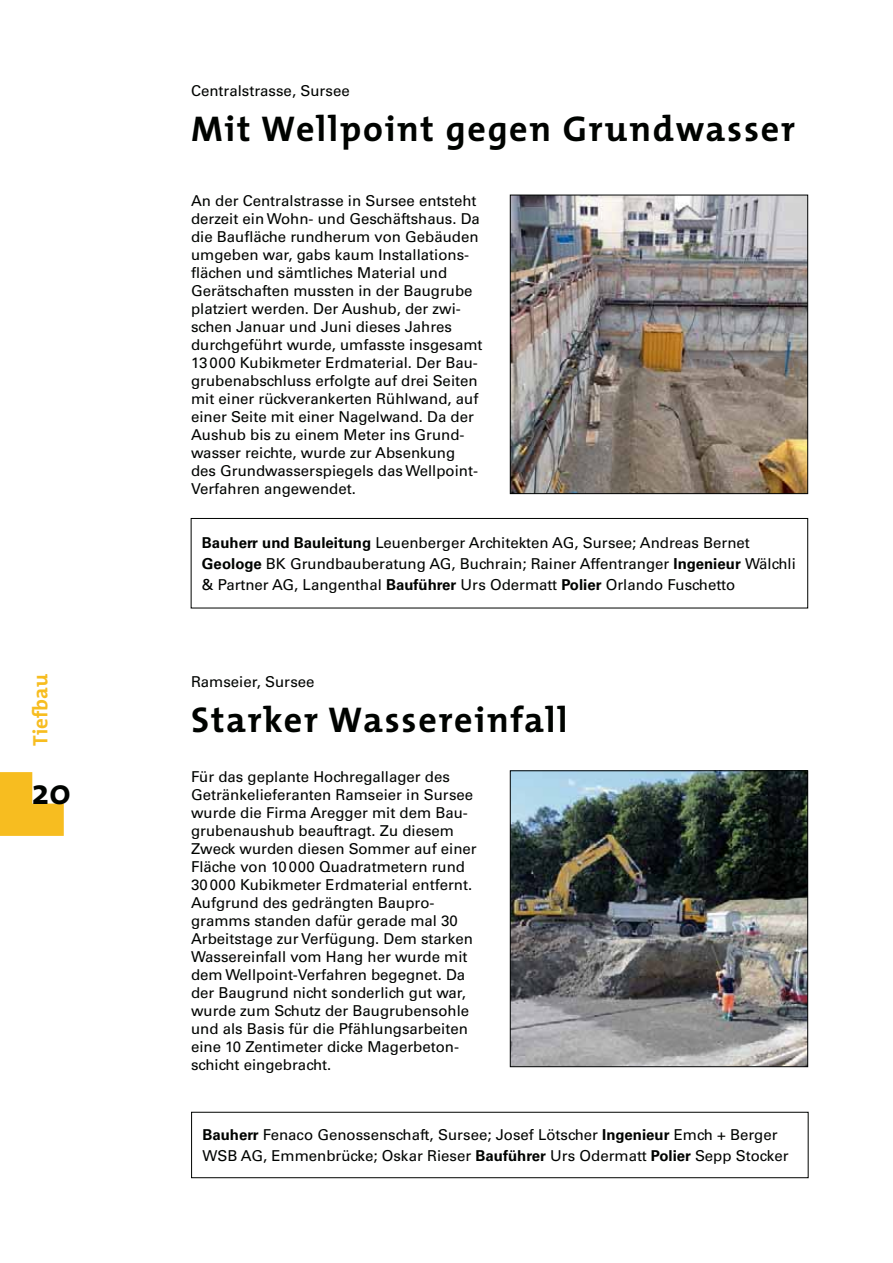
<style>
.page{position:relative;width:893px;height:1263px;background:#fff}
.page>*{position:absolute;margin:0;border:0;box-sizing:border-box;transform-origin:0 0}
.t1{font:700 36px "The Mix";letter-spacing:.05em;color:#000300}
.t2{font:700 21px "The Mix";color:#f7bd20}
.t3{font:15px/18px "Univers";color:#000300}
.s1{font-weight:700}
</style>
<div class="page">
<svg style="left:0;top:772px;width:64px;height:64px"></svg>
<img style="left:512px;top:197px;width:294px;height:295px">
<div style="left:510px;top:195px;width:298px;height:299px;border:1px solid #000303"></div>
<div style="left:191px;top:518px;width:617px;height:90px;border:1px solid #000300"></div>
<img style="left:512px;top:772px;width:294px;height:293px">
<div style="left:510px;top:770px;width:298px;height:297px;border:1px solid #000303"></div>
<div style="left:191px;top:1112px;width:617px;height:66px;border:1px solid #000300"></div>
<h2 class="t2" style="left:30px;top:746px;width:73px;rotate:-90deg">Tiefbau</h2>
<h1 class="t1" style="left:32px;top:774px;width:41px">20</h1>
<p class="t3" style="left:191px;top:83px;width:160px">Centralstrasse, Sursee</p>
<h1 class="t1" style="left:191px;top:112px;width:605px">Mit Wellpoint gegen Grundwasser</h1>
<p class="t3" style="left:191px;top:193px;width:293px">An der Centralstrasse in Sursee entsteht derzeit ein Wohn- und Geschäftshaus. Da die Baufläche rundherum von Gebäuden umgeben war, gabs kaum Installations&shy;flächen und sämtliches Material und Gerätschaften mussten in der Baugrube platziert werden. Der Aushub, der zwi&shy;schen Januar und Juni dieses Jahres durchgeführt wurde, umfasste insgesamt 13 000 Kubikmeter Erdmaterial. Der Bau&shy;grubenabschluss erfolgte auf drei Seiten mit einer rückverankerten Rühlwand, auf einer Seite mit einer Nagelwand. Da der Aushub bis zu einem Meter ins Grund&shy;wasser reichte, wurde zur Absenkung des Grundwasserspiegels das Wellpoint-Verfahren angewendet.</p>
<p class="t3" style="left:202px;top:533px;width:595px;line-height:21px"><span class="s1">Bauherr und Bauleitung</span> Leuenberger Architekten AG, Sursee; Andreas Bernet<br><span class="s1">Geologe</span> BK Grundbauberatung AG, Buchrain; Rainer Affentranger <span class="s1">Ingenieur</span> Wälchli &amp; Partner AG, Langenthal <span class="s1">Bauführer</span> Urs Odermatt <span class="s1">Polier</span> Orlando Fuschetto</p>
<p class="t3" style="left:191px;top:674px;width:125px">Ramseier, Sursee</p>
<h1 class="t1" style="left:191px;top:703px;width:378px">Starker Wassereinfall</h1>
<p class="t3" style="left:191px;top:769px;width:287px">Für das geplante Hochregallager des Getränkelieferanten Ramseier in Sursee wurde die Firma Aregger mit dem Bau&shy;grubenaushub beauftragt. Zu diesem Zweck wurden diesen Sommer auf einer Fläche von 10 000 Quadratmetern rund 30 000 Kubikmeter Erdmaterial entfernt.<br>Aufgrund des gedrängten Baupro&shy;gramms standen dafür gerade mal 30<br>Arbeitstage zur Verfügung. Dem starken Wassereinfall vom Hang her wurde mit dem Wellpoint-Verfahren begegnet. Da der Baugrund nicht sonderlich gut war, wurde zum Schutz der Baugrubensohle und als Basis für die Pfählungsarbeiten eine 10 Zentimeter dicke Magerbeton&shy;schicht eingebracht.</p>
<p class="t3" style="left:202px;top:1126px;width:588px;line-height:21px"><span class="s1">Bauherr</span> Fenaco Genossenschaft, Sursee; Josef Lötscher <span class="s1">Ingenieur</span> Emch + Berger<br>WSB AG, Emmenbrücke; Oskar Rieser <span class="s1">Bauführer</span> Urs Odermatt <span class="s1">Polier</span> Sepp Stocker</p>
</div>
